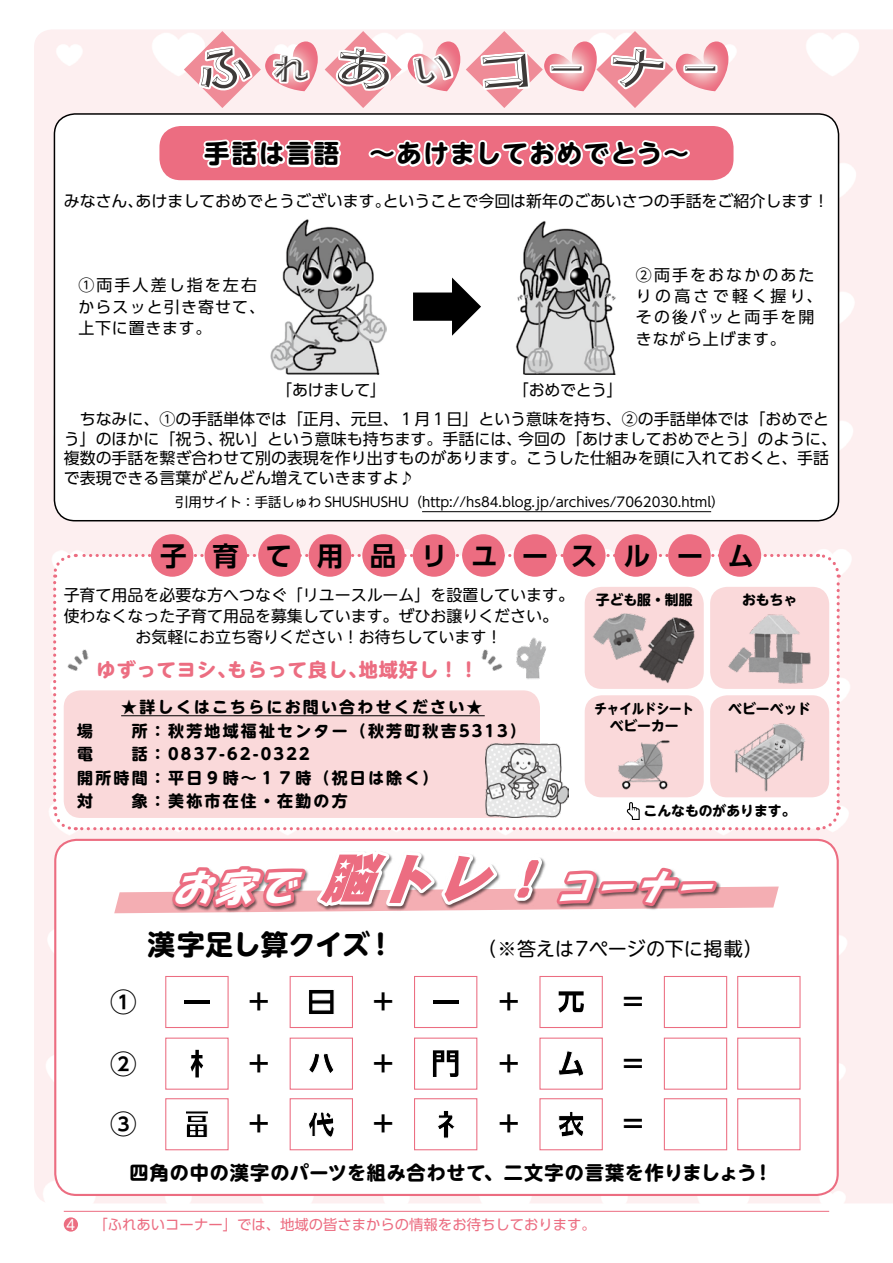
<style>
.page{position:relative;width:893px;height:1263px;background:#fff}
.page>*{position:absolute;margin:0;border:0;box-sizing:border-box;transform-origin:0 0}
.t1{font:italic 53.1px "DF Star Gothic W12 WIN RKSJ H";color:#ec6d81}
.t2{font:29.25px "DC Crystal W5 WING RKSJ H";color:#3e3a39;scale:1.3 1}
.t3{font:700 27.6px "UD Shin M Go Pro";letter-spacing:-.005em;color:#000}
.t4{font:700 26.55px "UD Shin Go Pro De";letter-spacing:.94em;color:#000}
.t5{font:700 25.5px "UD Shin M Go Pro";letter-spacing:.055em;color:#000}
.t6{font:700 19.2px "UD Shin M Go Pro";letter-spacing:.04em;color:#000}
.t7{font:700 19.2px "UD Shin M Go Pro";letter-spacing:.05em;color:#ec6d81}
.t8{font:19.2px "UD Shin M Go Pro";letter-spacing:-.015em;color:#000}
.t9{font:15.9px/19.6px "UD Shin Go Pro";color:#000}
.t10{font:700 15.9px/23.4px "UD Shin M Go Pro";letter-spacing:.14em;color:#000}
.t11{font:15.9px "UD Shin M Go Pro";color:#000}
.t12{font:15.9px/21.3px "UD Shin Go Pro";letter-spacing:.135em;color:#000}
.t13{font:15.9px/21.3px "UD Shin Go Pro";letter-spacing:.07em;color:#000}
.t14{font:14.4px "UD Shin Go Pro";color:#ec6d81}
.t15{font:700 13.8px "UD Shin M Go Pro";color:#000}
.t16{font:700 13.8px/17px "UD Shin M Go Pro";color:#000;text-align:center;scale:.9 1}
.t17{font:13.8px "UD Shin Go Pro";color:#fff}
.t18{font:13.35px "UD Shin Go Pro";color:#000}
.s1{font-family:"HG Soei Kakupoptai";font-size:38.25px;color:#fff}
.s2{font-family:"HG Soei Kakupoptai";font-size:36.15px;color:#fff}
</style>
<div class="page">
<img style="left:34px;top:30px;width:859px;height:1173px">
<div style="left:55px;top:840px;width:783px;height:355px;background:#fff;border-radius:21px"></div>
<hr style="left:64px;top:1211px;width:765px;height:1px;background:#ec6d81">
<div style="left:64px;top:1217px;width:14px;height:14px;background:#ec6d81;border-radius:50%"></div>
<div style="left:151px;top:534px;width:42px;height:43px;background:#ec6d81;border-radius:50%"></div>
<div style="left:205px;top:534px;width:42px;height:43px;background:#ec6d81;border-radius:50%"></div>
<div style="left:258px;top:534px;width:43px;height:43px;background:#ec6d81;border-radius:50%"></div>
<div style="left:309px;top:534px;width:42px;height:43px;background:#ec6d81;border-radius:50%"></div>
<div style="left:362px;top:534px;width:43px;height:43px;background:#ec6d81;border-radius:50%"></div>
<div style="left:413px;top:534px;width:42px;height:43px;background:#ec6d81;border-radius:50%"></div>
<div style="left:462px;top:534px;width:43px;height:43px;background:#ec6d81;border-radius:50%"></div>
<div style="left:514px;top:534px;width:42px;height:43px;background:#ec6d81;border-radius:50%"></div>
<div style="left:563px;top:534px;width:43px;height:43px;background:#ec6d81;border-radius:50%"></div>
<div style="left:615px;top:534px;width:42px;height:43px;background:#ec6d81;border-radius:50%"></div>
<div style="left:668px;top:534px;width:43px;height:43px;background:#ec6d81;border-radius:50%"></div>
<div style="left:719px;top:534px;width:42px;height:43px;background:#ec6d81;border-radius:50%"></div>
<svg style="left:51px;top:552px;width:790px;height:362px"></svg>
<div style="left:54px;top:114px;width:784px;height:407px;background:#fff;border-radius:21px"></div>
<hr style="left:422px;top:511px;width:289px;height:1px;background:#000">
<div style="left:159px;top:126px;width:574px;height:54px;background:#ec6d81;border-radius:21px"></div>
<img style="left:270px;top:336px;width:115px;height:39px">
<img style="left:515px;top:336px;width:101px;height:39px">
<div style="left:165px;top:976px;width:64px;height:52px;border:1px solid #ec6d81"></div>
<div style="left:290px;top:976px;width:63px;height:52px;border:1px solid #ec6d81"></div>
<div style="left:414px;top:976px;width:63px;height:52px;border:1px solid #ec6d81"></div>
<div style="left:539px;top:976px;width:64px;height:52px;border:1px solid #ec6d81"></div>
<div style="left:664px;top:976px;width:63px;height:52px;border:1px solid #ec6d81"></div>
<div style="left:737px;top:976px;width:63px;height:52px;border:1px solid #ec6d81"></div>
<hr style="left:184px;top:1000px;width:26px;height:4px;background:#000">
<svg style="left:558px;top:991px;width:26px;height:22px"></svg>
<hr style="left:433px;top:1000px;width:25px;height:4px;background:#000">
<svg style="left:309px;top:990px;width:25px;height:24px"></svg>
<div style="left:165px;top:1037px;width:64px;height:53px;border:1px solid #ec6d81"></div>
<div style="left:290px;top:1037px;width:63px;height:53px;border:1px solid #ec6d81"></div>
<div style="left:414px;top:1037px;width:63px;height:53px;border:1px solid #ec6d81"></div>
<div style="left:539px;top:1037px;width:64px;height:53px;border:1px solid #ec6d81"></div>
<div style="left:664px;top:1037px;width:63px;height:53px;border:1px solid #ec6d81"></div>
<div style="left:737px;top:1037px;width:63px;height:53px;border:1px solid #ec6d81"></div>
<svg style="left:433px;top:1050px;width:25px;height:27px"></svg>
<svg style="left:191px;top:1050px;width:12px;height:27px"></svg>
<svg style="left:309px;top:1053px;width:25px;height:20px"></svg>
<svg style="left:558px;top:1050px;width:26px;height:27px"></svg>
<div style="left:165px;top:1098px;width:64px;height:52px;border:1px solid #ec6d81"></div>
<div style="left:290px;top:1098px;width:63px;height:52px;border:1px solid #ec6d81"></div>
<div style="left:414px;top:1098px;width:63px;height:52px;border:1px solid #ec6d81"></div>
<div style="left:539px;top:1098px;width:64px;height:52px;border:1px solid #ec6d81"></div>
<div style="left:664px;top:1098px;width:63px;height:52px;border:1px solid #ec6d81"></div>
<div style="left:737px;top:1098px;width:63px;height:52px;border:1px solid #ec6d81"></div>
<svg style="left:438px;top:1111px;width:17px;height:27px"></svg>
<svg style="left:186px;top:1111px;width:22px;height:26px"></svg>
<svg style="left:308px;top:1112px;width:27px;height:25px"></svg>
<svg style="left:558px;top:1111px;width:26px;height:26px"></svg>
<svg style="left:184px;top:30px;width:544px;height:306px"></svg>
<h2 class="t2" style="left:551px;top:54px;width:27px">ー</h2>
<h2 class="t2" style="left:684px;top:54px;width:27px">ー</h2>
<h3 class="t5" style="left:204px;top:133px;width:486px">手話は言語　～あけましておめでとう～</h3>
<p class="t9" style="left:64px;top:191px;width:767px">みなさん、あけましておめでとうございます。ということで今回は新年のごあいさつの手話をご紹介します！</p>
<p class="t13" style="left:78px;top:274px;width:188px">①両手人差し指を左右からスッと引き寄せて、上下に置きます。</p>
<p class="t12" style="left:636px;top:264px;width:188px">②両手をおなかのあたりの高さで軽く握り、その後パッと両手を開きながら上げます。</p>
<p class="t9" style="left:276px;top:380px;width:111px">「あけまして」</p>
<p class="t9" style="left:513px;top:380px;width:111px">「おめでとう」</p>
<p class="t9" style="left:64px;top:409px;width:775px">　ちなみに、①の手話単体では「正月、元旦、１月１日」という意味を持ち、②の手話単体では「おめでとう」のほかに「祝う、祝い」という意味も持ちます。手話には、今回の「あけましておめでとう」のように、複数の手話を繋ぎ合わせて別の表現を作り出すものがあります。こうした仕組みを頭に入れておくと、手話で表現できる言葉がどんどん増えていきますよ♪</p>
<p class="t18" style="left:175px;top:491px;width:478px">引用サイト：手話しゅわ SHUSHUSHU（http://hs84.blog.jp/archives/7062030</p>
<p class="t18" style="left:678px;top:491px;width:48px">.html）</p>
<h3 class="t4" style="left:160px;top:534px;width:596px">子育て用品リユースルーム</h3>
<p class="t15" style="left:596px;top:589px;width:98px">子ども服・制服</p>
<p class="t11" style="left:64px;top:582px;width:512px">子育て用品を必要な方へつなぐ「リユースルーム」を設置しています。</p>
<p class="t11" style="left:64px;top:603px;width:496px">使わなくなった子育て用品を募集しています。ぜひお譲りください。</p>
<p class="t11" style="left:135px;top:624px;width:368px">お気軽にお立ち寄りください！お待ちしています！</p>
<p class="t15" style="left:742px;top:589px;width:57px">おもちゃ</p>
<p class="t7" style="left:97px;top:654px;width:383px">ゆずってヨシ、もらって良し、地域好し！！</p>
<p class="t10" style="left:77px;top:695px;width:450px;text-indent:44px">★詳しくはこちらにお問い合わせください★<br>場　　所：秋芳地域福祉センター（秋芳町秋吉5313）電　　話：0837-62-0322<br>開所時間：平日９時～１７時（祝日は除く）<br>対　　象：美祢市在住・在勤の方</p>
<p class="t16" style="left:594px;top:699px;width:112px">チャイルドシートベビーカー</p>
<p class="t15" style="left:728px;top:697px;width:84px">ベビーベッド</p>
<p class="t15" style="left:643px;top:800px;width:154px">こんなものがあります。</p>
<h1 class="t1" style="left:172px;top:852px;width:553px"><span class="s1">お家で</span>脳トレ！<span class="s2">コーナー</span></h1>
<h3 class="t3" style="left:148px;top:921px;width:248px">漢字足し算クイズ！</h3>
<p class="t8" style="left:477px;top:933px;width:287px">（※答えは７ページの下に掲載）</p>
<h3 class="t4" style="left:110px;top:980px;width:28px">①</h3>
<h3 class="t4" style="left:110px;top:1042px;width:28px">②</h3>
<h3 class="t4" style="left:110px;top:1103px;width:28px">③</h3>
<h3 class="t4" style="left:249px;top:980px;width:22px">+</h3>
<h3 class="t4" style="left:373px;top:980px;width:22px">+</h3>
<h3 class="t4" style="left:499px;top:980px;width:22px">+</h3>
<h3 class="t4" style="left:620px;top:980px;width:28px">＝</h3>
<h3 class="t4" style="left:249px;top:1042px;width:22px">+</h3>
<h3 class="t4" style="left:373px;top:1042px;width:22px">+</h3>
<h3 class="t4" style="left:499px;top:1042px;width:22px">+</h3>
<h3 class="t4" style="left:620px;top:1042px;width:28px">＝</h3>
<h3 class="t4" style="left:249px;top:1103px;width:22px">+</h3>
<h3 class="t4" style="left:373px;top:1103px;width:22px">+</h3>
<h3 class="t4" style="left:499px;top:1103px;width:22px">+</h3>
<h3 class="t4" style="left:620px;top:1103px;width:28px">＝</h3>
<p class="t6" style="left:129px;top:1157px;width:645px">四角の中の漢字のパーツを組み合わせて、二文字の言葉を作りましょう！</p>
<p class="t17" style="left:66px;top:1213px;width:11px">4</p>
<p class="t14" style="left:94px;top:1213px;width:504px">「ふれあいコーナー」では、地域の皆さまからの情報をお待ちしております。</p>
</div>
